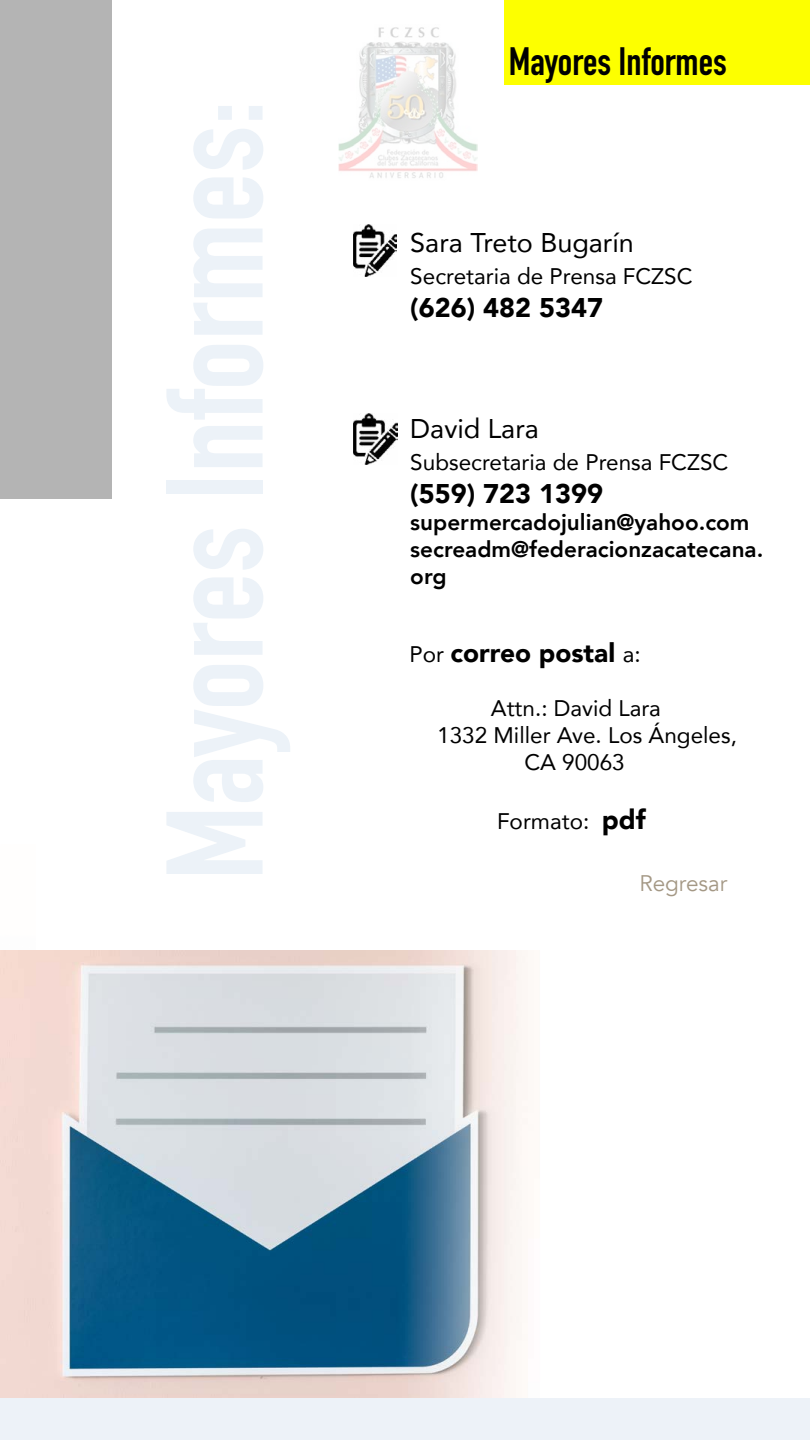
<style>
.page{position:relative;width:810px;height:1440px;background:#fff}
.page>*{position:absolute;margin:0;border:0;box-sizing:border-box;transform-origin:0 0}
.t1{font:700 39px "DIN Condensed";color:#000}
.t2{font:27px "Avenir";color:#000}
.t3{font:900 27px "Avenir";color:#000}
.t4{font:900 26.25px "Avenir";color:#000}
.t5{font:22.5px "Avenir";color:#000}
.t6{font:800 22.5px/27px "Avenir";color:#000}
.t7{font:22.5px "Avenir";color:#a49885}
.s1{font-weight:400;font-size:22.5px}
.s2{font-weight:900;font-size:27px}
</style>
<div class="page">
<img style="left:339px;top:27px;width:138px;height:151px">
<div style="left:504px;top:0;width:306px;height:85px;background:#fdff00"></div>
<div style="left:0;top:0;width:111px;height:499px;background:#b4b4b4"></div>
<img style="left:353px;top:225px;width:44px;height:51px">
<img style="left:354px;top:413px;width:44px;height:52px">
<div style="left:0;top:1398px;width:810px;height:42px;background:#edf2f8"></div>
<img style="left:0;top:950px;width:528px;height:447px">
<h1 class="t1" style="left:509px;top:35px;width:220px">Mayores Informes</h1>
<p class="t2" style="left:410px;top:221px;width:225px">Sara Treto Bugarín</p>
<p class="t5" style="left:410px;top:259px;width:284px">Secretaria de Prensa FCZSC</p>
<p class="t3" style="left:410px;top:284px;width:194px">(626) 482 5347</p>
<p class="t2" style="left:410px;top:407px;width:130px">David Lara</p>
<p class="t5" style="left:410px;top:444px;width:320px">Subsecretaria de Prensa FCZSC</p>
<p class="t3" style="left:410px;top:470px;width:194px">(559) 723 1399</p>
<p class="t6" style="left:410px;top:508px;width:355px">supermercadojulian@yahoo.com secreadm@federacionzacatecana. org</p>
<p class="t4" style="left:410px;top:630px;width:233px"><span class="s1">Por</span> correo postal <span class="s1">a:</span></p>
<p class="t5" style="left:491px;top:690px;width:172px">Attn.: David Lara</p>
<p class="t5" style="left:437px;top:717px;width:301px">1332 Miller Ave. Los Ángeles,</p>
<p class="t5" style="left:524px;top:744px;width:102px">CA 90063</p>
<p class="t5" style="left:497px;top:803px;width:150px">Formato: <span class="s2">pdf</span></p>
<p class="t7" style="left:639px;top:870px;width:89px">Regresar</p>
</div>
